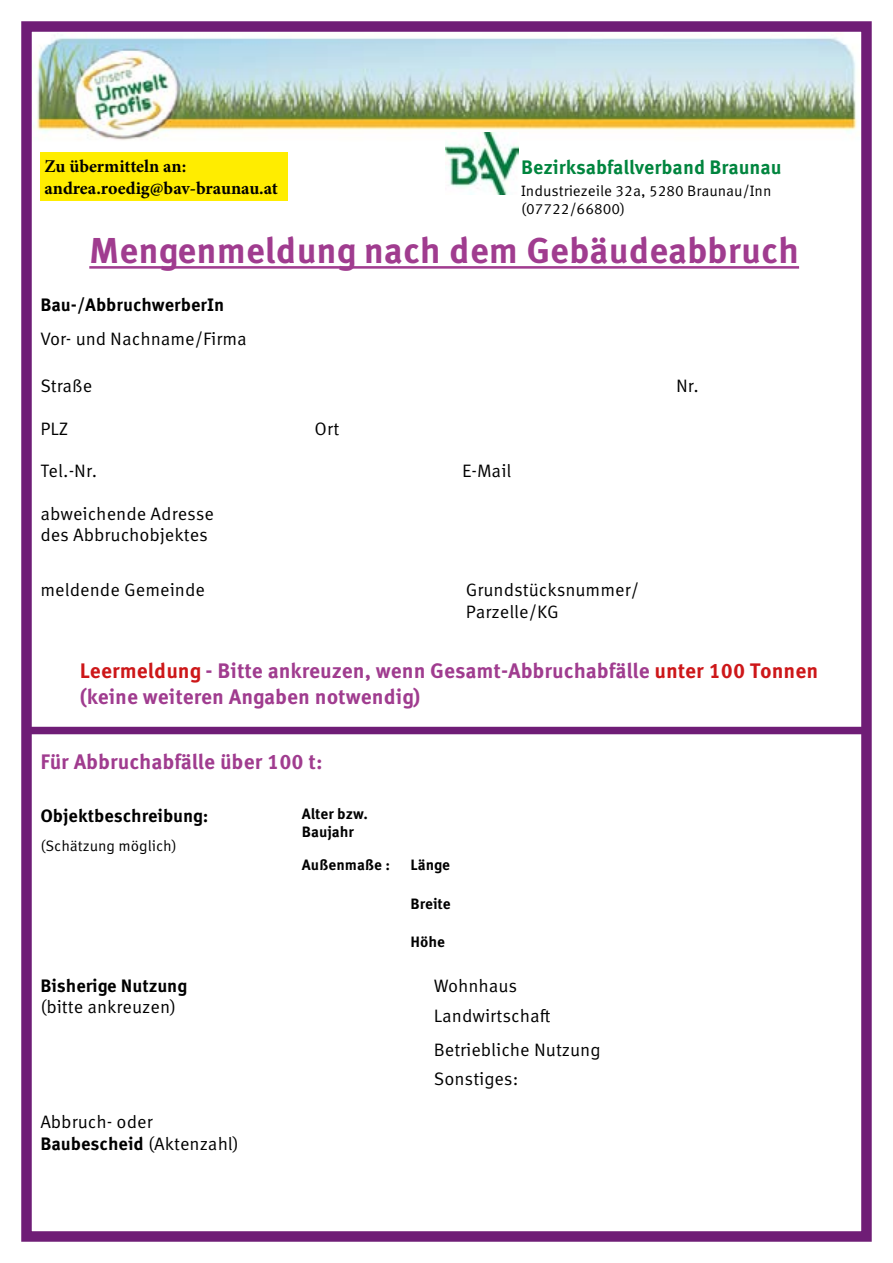
<style>
.page{position:relative;width:893px;height:1263px;background:#fff}
.page>*{position:absolute;margin:0;border:0;box-sizing:border-box;transform-origin:0 0}
.t1{font:700 36px "Meta Correspondence OT";color:#a03c8f}
.t2{font:700 21px/25.2px "Meta Correspondence OT";color:#a03c8f}
.t3{font:700 19.5px "Meta Correspondence OT";color:#00853e}
.t4{font:18px/21.6px "Meta Correspondence OT";color:#000}
.t5{font:700 18px "Meta Correspondence OT";color:#000}
.t6{font:700 18px/21.6px "Minion Pro";letter-spacing:-.005em;color:#000}
.t7{font:15px/18px "Meta Correspondence OT";color:#000}
.t8{font:700 15px/18px "Meta Correspondence OT";color:#000}
.s1{color:#cd1719}
.s2{font-weight:700}
</style>
<div class="page">
<img style="left:36px;top:35px;width:821px;height:105px">
<div style="left:21px;top:21px;width:851px;height:1221px;border:10px solid #6f1d76"></div>
<img style="left:445px;top:133px;width:74px;height:62px">
<div style="left:40px;top:152px;width:248px;height:49px;background:#ffed00"></div>
<div style="left:26px;top:727px;width:841px;height:7px;background:#6f1d76"></div>
<hr style="left:89px;top:266px;width:710px;height:3px;background:#a03c8f">
<p class="t6" style="left:45px;top:155px;width:235px">Zu übermitteln an: andrea.roedig@bav-braunau.at</p>
<p class="t3" style="left:521px;top:156px;width:262px">Bezirksabfallverband Braunau</p>
<p class="t7" style="left:521px;top:182px;width:252px">Industriezeile 32a, 5280 Braunau/Inn (07722/66800)</p>
<h1 class="t1" style="left:89px;top:229px;width:711px">Mengenmeldung nach dem Gebäudeabbruch</h1>
<p class="t5" style="left:40px;top:294px;width:185px">Bau-/AbbruchwerberIn</p>
<p class="t4" style="left:40px;top:329px;width:208px">Vor- und Nachname/Firma</p>
<p class="t4" style="left:40px;top:375px;width:54px">Straße</p>
<p class="t4" style="left:676px;top:375px;width:24px">Nr.</p>
<p class="t4" style="left:40px;top:418px;width:30px">PLZ</p>
<p class="t4" style="left:315px;top:418px;width:26px">Ort</p>
<p class="t4" style="left:40px;top:461px;width:58px">Tel.-Nr.</p>
<p class="t4" style="left:40px;top:503px;width:175px">abweichende Adresse des Abbruchobjektes</p>
<p class="t4" style="left:40px;top:580px;width:166px">meldende Gemeinde</p>
<p class="t4" style="left:462px;top:461px;width:51px">E-Mail</p>
<p class="t4" style="left:466px;top:580px;width:175px">Grundstücksnummer/<br>Parzelle/KG</p>
<p class="t2" style="left:80px;top:659px;width:740px"><span class="s1">Leermeldung</span> - Bitte ankreuzen, wenn Gesamt-Abbruchabfälle <span class="s1">unter 100 Tonnen </span>(keine weiteren Angaben notwendig)</p>
<p class="t2" style="left:40px;top:749px;width:284px">Für Abbruchabfälle über 100 t:</p>
<p class="t5" style="left:40px;top:805px;width:170px">Objektbeschreibung:</p>
<p class="t7" style="left:40px;top:837px;width:138px">(Schätzung möglich)</p>
<p class="t5" style="left:40px;top:975px;width:148px">Bisherige Nutzung</p>
<p class="t4" style="left:40px;top:997px;width:137px">(bitte ankreuzen)</p>
<p class="t4" style="left:40px;top:1111px;width:200px">Abbruch- oder<br><span class="s2">Baubescheid</span> (Aktenzahl)</p>
<p class="t8" style="left:302px;top:806px;width:68px">Alter bzw.<br>Baujahr</p>
<p class="t8" style="left:302px;top:857px;width:90px">Außenmaße :</p>
<p class="t8" style="left:411px;top:857px;width:41px">Länge</p>
<p class="t8" style="left:411px;top:895px;width:42px">Breite</p>
<p class="t8" style="left:411px;top:933px;width:36px">Höhe</p>
<p class="t4" style="left:434px;top:971px;width:118px;line-height:29.7px">Wohnhaus<br>Landwirtschaft</p>
<p class="t4" style="left:434px;top:1039px;width:168px">Betriebliche Nutzung</p>
<p class="t4" style="left:434px;top:1069px;width:86px">Sonstiges:</p>
</div>
